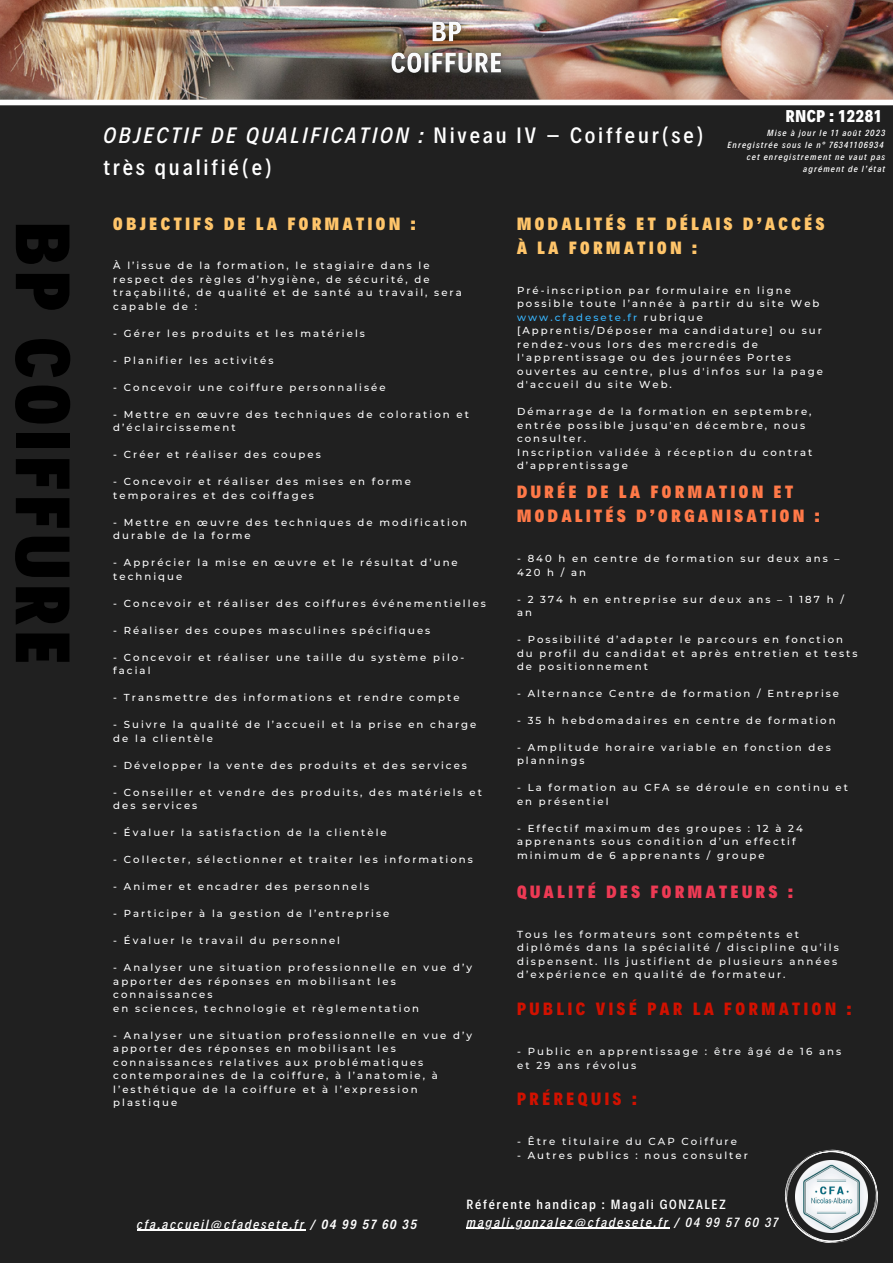
<style>
.page{position:relative;width:893px;height:1264px;background:#fff}
.page>*{position:absolute;margin:0;border:0;box-sizing:border-box;transform-origin:0 0}
.t1{font:900 77.7px "Decalotype";letter-spacing:.075em;color:#000}
.t2{font:500 22.5px/31.5px "Decalotype";letter-spacing:.125em;color:#fff}
.t3{font:900 18px/24.5px "Decalotype";letter-spacing:.2em;color:#ffc56a}
.t4{font:900 18px/24.5px "Decalotype";letter-spacing:.2em;color:#ff7948}
.t5{font:800 18px "Decalotype";letter-spacing:.2em;color:#d11100}
.t6{font:900 18px "Decalotype";letter-spacing:.2em;color:#ed3a54}
.t7{font:800 17.25px "Decalotype";letter-spacing:.035em;color:#fff}
.t8{font:italic 500 13.5px "Decalotype";letter-spacing:.125em;color:#fff}
.t9{font:500 13.5px "Decalotype";letter-spacing:.125em;color:#fff}
.t10{font:500 10.2px/13.6px "Montserrat";letter-spacing:.2em;color:#f9fafb}
.t11{font:500 10.2px "Montserrat";letter-spacing:.2em;color:#fff}
.t12{font:500 10.05px/13.5px "Montserrat";letter-spacing:.2em;color:#fff}
.t13{font:italic 500 9px "Decalotype";letter-spacing:.125em;color:#fff}
.s1{font-style:italic}
.s2{color:#38b6ff}
.s3{font-weight:600}
</style>
<div class="page">
<div style="left:0;top:0;width:892px;height:1262px;background:#202020"></div>
<svg style="left:784px;top:1149px;width:94px;height:94px"></svg>
<img style="left:795px;top:1160px;width:72px;height:72px">
<img style="left:0;top:0;width:892px;height:100px">
<img style="left:378px;top:1px;width:138px;height:90px">
<div style="left:0;top:100px;width:892px;height:5px;background:#fff"></div>
<hr style="left:137px;top:1229px;width:169px;height:1px;background:#fff">
<hr style="left:466px;top:1227px;width:203px;height:1px;background:#fff">
<p class="t1" style="left:94px;top:222px;width:443px;rotate:90deg">BP COIFFURE</p>
<p class="t7" style="left:785px;top:105px;width:97px">RNCP : 12281</p>
<p class="t2" style="left:103px;top:118px;width:601px"><span class="s1">OBJECTIF DE QUALIFICATION :</span> Niveau IV – Coiffeur(se) très qualifié(e)</p>
<p class="t13" style="left:767px;top:127px;width:120px">Mise à jour le 11 août 2023</p>
<p class="t13" style="left:727px;top:139px;width:158px">Enregistrée sous le n° 76341106934</p>
<p class="t13" style="left:746px;top:151px;width:140px">cet enregistrement ne vaut pas</p>
<p class="t13" style="left:803px;top:163px;width:83px">agrément de l’état</p>
<p class="t3" style="left:113px;top:210px;width:304px">OBJECTIFS DE LA FORMATION :</p>
<p class="t12" style="left:113px;top:259px;width:350px">À l’issue de la formation, le stagiaire dans le respect des règles d’hygiène, de sécurité, de traçabilité, de qualité et de santé au travail, sera capable de :</p>
<p class="t12" style="left:113px;top:326px;width:253px">- Gérer les produits et les matériels</p>
<p class="t12" style="left:113px;top:353px;width:162px">- Planifier les activités</p>
<p class="t12" style="left:113px;top:380px;width:274px">- Concevoir une coiffure personnalisée</p>
<p class="t12" style="left:113px;top:407px;width:357px">- Mettre en œuvre des techniques de coloration et</p>
<p class="t12" style="left:113px;top:421px;width:124px">d’éclaircissement</p>
<p class="t12" style="left:113px;top:448px;width:209px">- Créer et réaliser des coupes</p>
<p class="t12" style="left:113px;top:475px;width:299px">- Concevoir et réaliser des mises en forme temporaires et des coiffages</p>
<p class="t12" style="left:113px;top:515px;width:355px">- Mettre en œuvre des techniques de modification durable de la forme</p>
<p class="t12" style="left:113px;top:556px;width:346px">- Apprécier la mise en œuvre et le résultat d’une</p>
<p class="t12" style="left:113px;top:569px;width:70px">technique</p>
<p class="t12" style="left:113px;top:596px;width:374px">- Concevoir et réaliser des coiffures événementielles</p>
<p class="t12" style="left:113px;top:623px;width:318px">- Réaliser des coupes masculines spécifiques</p>
<p class="t12" style="left:113px;top:650px;width:352px">- Concevoir et réaliser une taille du système pilo&shy;facial</p>
<p class="t12" style="left:113px;top:691px;width:348px">- Transmettre des informations et rendre compte</p>
<p class="t12" style="left:113px;top:717px;width:364px">- Suivre la qualité de l’accueil et la prise en charge de la clientèle</p>
<p class="t12" style="left:113px;top:758px;width:355px">- Développer la vente des produits et des services</p>
<p class="t12" style="left:113px;top:785px;width:370px">- Conseiller et vendre des produits, des matériels et des services</p>
<p class="t12" style="left:113px;top:825px;width:275px">- Évaluer la satisfaction de la clientèle</p>
<p class="t12" style="left:113px;top:852px;width:361px">- Collecter, sélectionner et traiter les informations</p>
<p class="t12" style="left:113px;top:879px;width:257px">- Animer et encadrer des personnels</p>
<p class="t12" style="left:113px;top:906px;width:277px">- Participer à la gestion de l’entreprise</p>
<p class="t12" style="left:113px;top:933px;width:228px">- Évaluer le travail du personnel</p>
<p class="t12" style="left:113px;top:960px;width:360px">- Analyser une situation professionnelle en vue d’y</p>
<p class="t12" style="left:113px;top:974px;width:284px">apporter des réponses en mobilisant les connaissances</p>
<p class="t12" style="left:113px;top:1001px;width:307px">en sciences, technologie et règlementation</p>
<p class="t12" style="left:113px;top:1028px;width:360px">- Analyser une situation professionnelle en vue d’y</p>
<p class="t12" style="left:113px;top:1041px;width:326px">apporter des réponses en mobilisant les connaissances relatives aux problématiques contemporaines de la coiffure, à l’anatomie, à l’esthétique de la coiffure et à l’expression plastique</p>
<p class="t3" style="left:517px;top:210px;width:309px">MODALITÉS ET DÉLAIS D’ACCÉS<br>À LA FORMATION :</p>
<p class="t12" style="left:517px;top:283px;width:307px">Pré-inscription par formulaire en ligne possible toute l’année à partir du site Web <span class="s2">www.cfadesete.fr</span> rubrique [Apprentis/Déposer ma candidature] ou sur rendez-vous lors des mercredis de l'apprentissage ou des journées Portes ouvertes au centre, plus d'infos sur la page d'accueil du site Web.</p>
<p class="t12" style="left:517px;top:405px;width:296px">Démarrage de la formation en septembre, entrée possible jusqu'en décembre, nous consulter.</p>
<p class="t12" style="left:517px;top:445px;width:297px">Inscription validée à réception du contrat d’apprentissage</p>
<p class="t4" style="left:517px;top:478px;width:304px">DURÉE DE LA FORMATION ET<br>MODALITÉS D’ORGANISATION :</p>
<p class="t12" style="left:517px;top:551px;width:324px">- 840 h en centre de formation sur deux ans –<br>420 h / an</p>
<p class="t12" style="left:517px;top:592px;width:328px">- 2 374 h en entreprise sur deux ans – 1 187 h / an</p>
<p class="t12" style="left:517px;top:632px;width:342px">- Possibilité d’adapter le parcours en fonction du profil du candidat et après entretien et tests de positionnement</p>
<p class="t12" style="left:517px;top:686px;width:323px">- Alternance Centre de formation / Entreprise</p>
<p class="t12" style="left:517px;top:713px;width:320px">- 35 h hebdomadaires en centre de formation</p>
<p class="t12" style="left:517px;top:740px;width:315px">- Amplitude horaire variable en fonction des plannings</p>
<p class="t12" style="left:517px;top:781px;width:332px">- La formation au CFA se déroule en continu et en présentiel</p>
<p class="t12" style="left:517px;top:821px;width:287px">- Effectif maximum des groupes : 12 à 24 apprenants sous condition d’un effectif minimum de 6 apprenants / groupe</p>
<p class="t6" style="left:517px;top:879px;width:277px">QUALITÉ DES FORMATEURS :</p>
<p class="t10" style="left:517px;top:927px;width:323px">Tous les formateurs sont compétents et diplômés dans la spécialité / discipline qu’ils dispensent. Ils justifient de plusieurs années d’expérience en qualité de formateur.</p>
<p class="t5" style="left:517px;top:997px;width:336px">PUBLIC VISÉ PAR LA FORMATION :</p>
<p class="t10" style="left:517px;top:1044px;width:326px">- Public en apprentissage : être âgé de 16 ans et 29 ans révolus</p>
<p class="t5" style="left:517px;top:1087px;width:121px">PRÉREQUIS :</p>
<p class="t10" style="left:517px;top:1134px;width:221px">- Être titulaire du CAP Coiffure</p>
<p class="t11" style="left:517px;top:1149px;width:232px">- Autres publics : nous consulter</p>
<p class="t8" style="left:137px;top:1214px;width:281px">cfa.accueil@cfadesete.fr / <span class="s3">04 99 57 60 35</span></p>
<p class="t9" style="left:466px;top:1194px;width:260px">Référente handicap : Magali GONZALEZ</p>
<p class="t8" style="left:466px;top:1212px;width:313px">magali.gonzalez@cfadesete.fr / 04 99 57 60 37</p>
</div>
